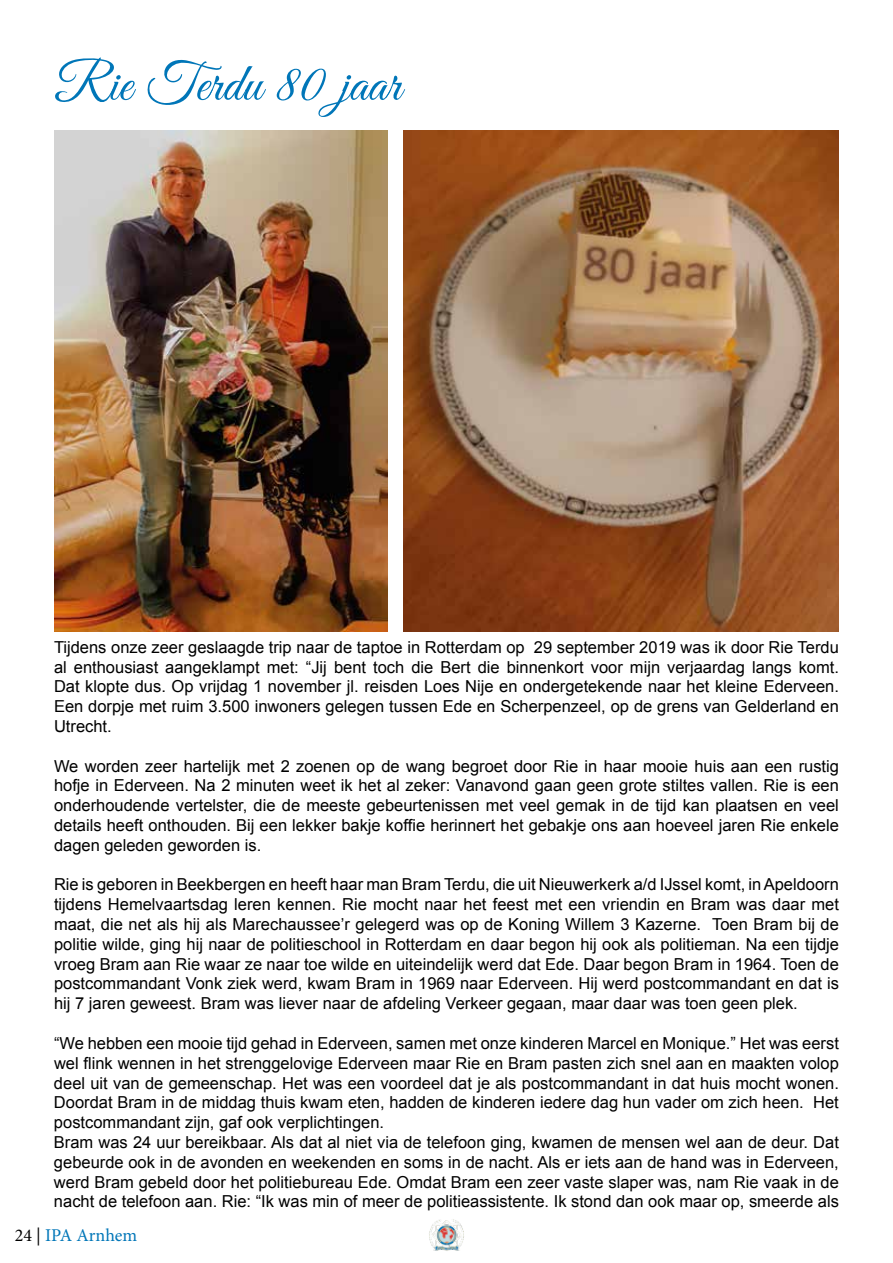
<style>
.page{position:relative;width:893px;height:1263px;background:#fff}
.page>*{position:absolute;margin:0;border:0;box-sizing:border-box;transform-origin:0 0}
.t1{font:54px "Great Vibes";color:#0076b8}
.t2{font:18px "Minion Pro";color:#0076b8}
.t3{font:16.5px/19.8px "Arial";color:#000;text-align:justify}
.s1{color:#000}
</style>
<div class="page">
<img style="left:429px;top:1219px;width:35px;height:32px">
<img style="left:404px;top:131px;width:435px;height:500px">
<img style="left:54px;top:131px;width:334px;height:500px">
<h1 class="t1" style="left:54px;top:54px;width:349px">Rie Terdu 80 jaar</h1>
<p class="t3" style="left:54px;top:637px;width:786px">Tijdens onze zeer geslaagde trip naar de taptoe in Rotterdam op 29 september 2019 was ik door Rie Terdu al enthousiast aangeklampt met: “Jij bent toch die Bert die binnenkort voor mijn verjaardag langs komt.<br>Dat klopte dus. Op vrijdag 1 november jl. reisden Loes Nije en ondergetekende naar het kleine Ederveen.<br>Een dorpje met ruim 3.500 inwoners gelegen tussen Ede en Scherpenzeel, op de grens van Gelderland en Utrecht.</p>
<p class="t3" style="left:54px;top:756px;width:786px">We worden zeer hartelijk met 2 zoenen op de wang begroet door Rie in haar mooie huis aan een rustig hofje in Ederveen. Na 2 minuten weet ik het al zeker: Vanavond gaan geen grote stiltes vallen. Rie is een onderhoudende vertelster, die de meeste gebeurtenissen met veel gemak in de tijd kan plaatsen en veel details heeft onthouden. Bij een lekker bakje koffie herinnert het gebakje ons aan hoeveel jaren Rie enkele dagen geleden geworden is.</p>
<p class="t3" style="left:54px;top:875px;width:786px">Rie is geboren in Beekbergen en heeft haar man Bram Terdu, die uit Nieuwerkerk a/d IJssel komt, in Apeldoorn tijdens Hemelvaartsdag leren kennen. Rie mocht naar het feest met een vriendin en Bram was daar met maat, die net als hij als Marechaussee’r gelegerd was op de Koning Willem 3 Kazerne. Toen Bram bij de politie wilde, ging hij naar de politieschool in Rotterdam en daar begon hij ook als politieman. Na een tijdje vroeg Bram aan Rie waar ze naar toe wilde en uiteindelijk werd dat Ede. Daar begon Bram in 1964. Toen de postcommandant Vonk ziek werd, kwam Bram in 1969 naar Ederveen. Hij werd postcommandant en dat is hij 7 jaren geweest. Bram was liever naar de afdeling Verkeer gegaan, maar daar was toen geen plek.</p>
<p class="t3" style="left:54px;top:1033px;width:786px;text-align:left">“We hebben een mooie tijd gehad in Ederveen, samen met onze kinderen Marcel en Monique.” Het was eerst wel flink wennen in het strenggelovige Ederveen maar Rie en Bram pasten zich snel aan en maakten volop deel uit van de gemeenschap. Het was een voordeel dat je als postcommandant in dat huis mocht wonen.<br>Doordat Bram in de middag thuis kwam eten, hadden de kinderen iedere dag hun vader om zich heen. Het postcommandant zijn, gaf ook verplichtingen.<br>Bram was 24 uur bereikbaar. Als dat al niet via de telefoon ging, kwamen de mensen wel aan de deur. Dat gebeurde ook in de avonden en weekenden en soms in de nacht. Als er iets aan de hand was in Ederveen, werd Bram gebeld door het politiebureau Ede. Omdat Bram een zeer vaste slaper was, nam Rie vaak in de nacht de telefoon aan. Rie: “Ik was min of meer de politieassistente. Ik stond dan ook maar op, smeerde als</p>
<p class="t2" style="left:15px;top:1223px;width:124px"><span class="s1">24 |</span> IPA Arnhem</p>
</div>
